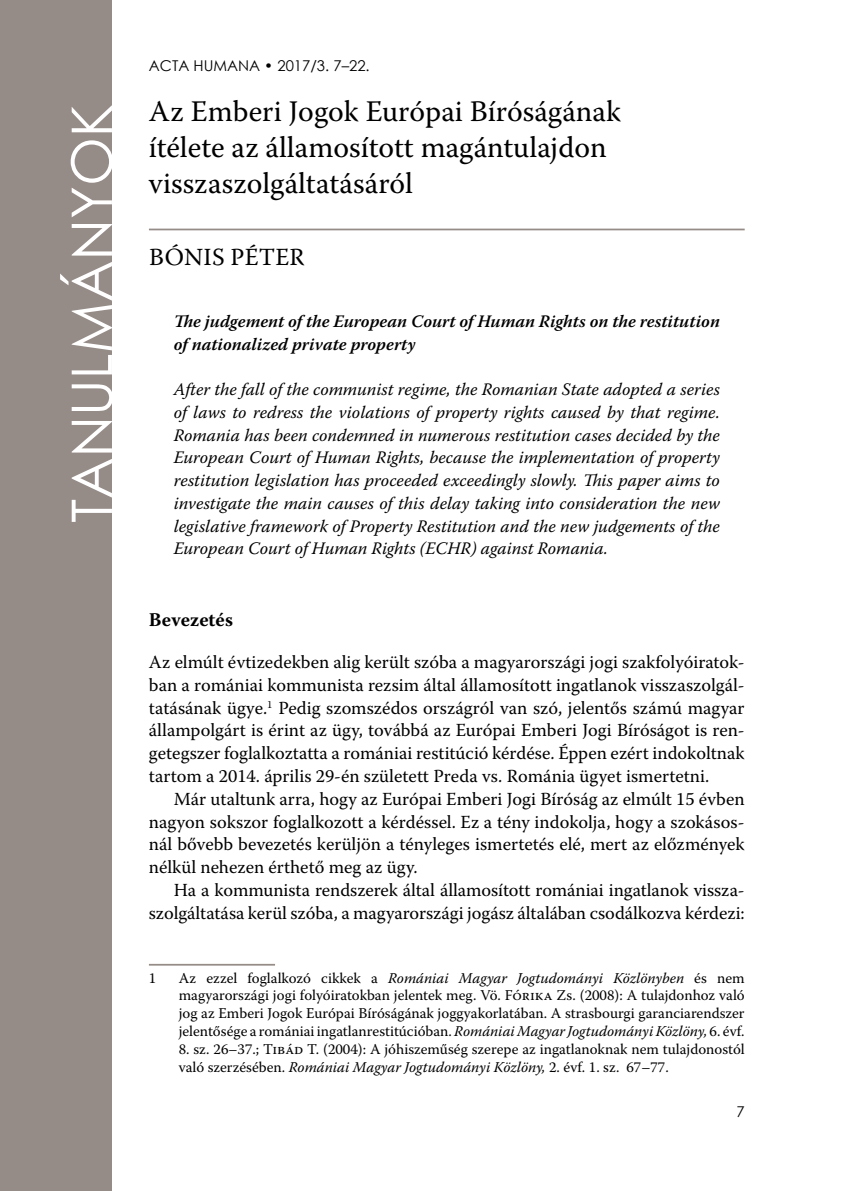
<style>
.page{position:relative;width:844px;height:1191px;background:#fff}
.page>*{position:absolute;margin:0;border:0;box-sizing:border-box;transform-origin:0 0}
.t1{font:56px "Century Gothic";color:#fff}
.t2{font:29.75px/35.7px "Warnock Pro";color:#000}
.t3{font:24.5px "Warnock Pro";letter-spacing:.015em;color:#000}
.t4{font:700 19.25px "Warnock Pro";letter-spacing:.005em;color:#000}
.t5{font:18.38px/22.8px "Warnock Pro";color:#000;text-align:justify}
.t6{font:italic 17.5px/22.8px "Warnock Pro";color:#000;text-align:justify}
.t7{font:italic 600 17.5px/22.8px "Warnock Pro";color:#000}
.t8{font:14.88px/17.8px "Warnock Pro";color:#000;text-align:justify}
.t9{font:14.88px "Century Gothic";color:#000}
.s1{font-style:italic}
</style>
<div class="page">
<div style="left:0;top:0;width:112px;height:1191px;background:#958b87"></div>
<hr style="left:149px;top:229px;width:595px;height:1px;background:#958b87">
<hr style="left:149px;top:964px;width:126px;height:1px;background:#958b87">
<p class="t9" style="left:149px;top:55px;width:222px">ACTA HUMANA • 2017/3. 7–22.</p>
<h1 class="t1" style="left:53px;top:523px;width:420px;rotate:-90deg">TANULMÁNYOK</h1>
<h2 class="t2" style="left:149px;top:93px;width:473px">Az Emberi Jogok Európai Bíróságának ítélete az államosított magántulajdon visszaszolgáltatásáról</h2>
<h3 class="t3" style="left:149px;top:242px;width:157px">BÓNIS PÉTER</h3>
<p class="t7" style="left:174px;top:309px;width:547px">The judgement of the European Court of Human Rights on the restitution of nationalized private property</p>
<p class="t6" style="left:174px;top:378px;width:547px">After the fall of the communist regime, the Romanian State adopted a series of laws to redress the violations of property rights caused by that regime.<br>Romania has been condemned in numerous restitution cases decided by the European Court of Human Rights, because the implementation of property restitution legislation has proceeded exceedingly slowly. This paper aims to investigate the main causes of this delay taking into consideration the new legislative framework of Property Restitution and the new judgements of the European Court of Human Rights (ECHR) against Romania.</p>
<p class="t4" style="left:149px;top:608px;width:85px">Bevezetés</p>
<p class="t5" style="left:149px;top:650px;width:597px">Az elmúlt évtizedekben alig került szóba a magyarországi jogi szakfolyóiratok&shy;ban a romániai kommunista rezsim által államosított ingatlanok visszaszolgál&shy;tatásának ügye.<sup>1</sup> Pedig szomszédos országról van szó, jelentős számú magyar állampolgárt is érint az ügy, továbbá az Európai Emberi Jogi Bíróságot is ren&shy;getegszer foglalkoztatta a romániai restitúció kérdése. Éppen ezért indokoltnak tartom a 2014. április 29-én született Preda vs. Románia ügyet ismertetni.</p>
<p class="t5" style="left:149px;top:787px;width:597px;text-indent:25px">Már utaltunk arra, hogy az Európai Emberi Jogi Bíróság az elmúlt 15 évben nagyon sokszor foglalkozott a kérdéssel. Ez a tény indokolja, hogy a szokásos&shy;nál bővebb bevezetés kerüljön a tényleges ismertetés elé, mert az előzmények nélkül nehezen érthető meg az ügy.</p>
<p class="t5" style="left:149px;top:878px;width:597px;text-align:right">Ha a kommunista rendszerek által államosított romániai ingatlanok vissza&shy;szolgáltatása kerül szóba, a magyarországi jogász általában csodálkozva kérdezi:</p>
<p class="t8" style="left:149px;top:968px;width:9px">1</p>
<p class="t8" style="left:179px;top:968px;width:567px">Az ezzel foglalkozó cikkek a <span class="s1">Romániai Magyar Jogtudományi Közlönyben</span> és nem magyarországi jogi folyóiratokban jelentek meg. Vö. Fórika Zs. (2008): A tulajdonhoz való jog az Emberi Jogok Európai Bíróságának joggyakorlatában. A strasbourgi garanciarendszer jelentősége a romániai ingatlanrestitúcióban. <span class="s1">Romániai Magyar Jogtudományi Közlöny,</span> 6. évf.</p>
<p class="t8" style="left:179px;top:1040px;width:567px">8. sz. 26–37.; Tibád T. (2004): A jóhiszeműség szerepe az ingatlanoknak nem tulajdonostól való szerzésében. <span class="s1">Romániai Magyar Jogtudományi Közlöny,</span> 2. évf. 1. sz. 67–77.</p>
<p class="t9" style="left:736px;top:1100px;width:10px">7</p>
</div>
